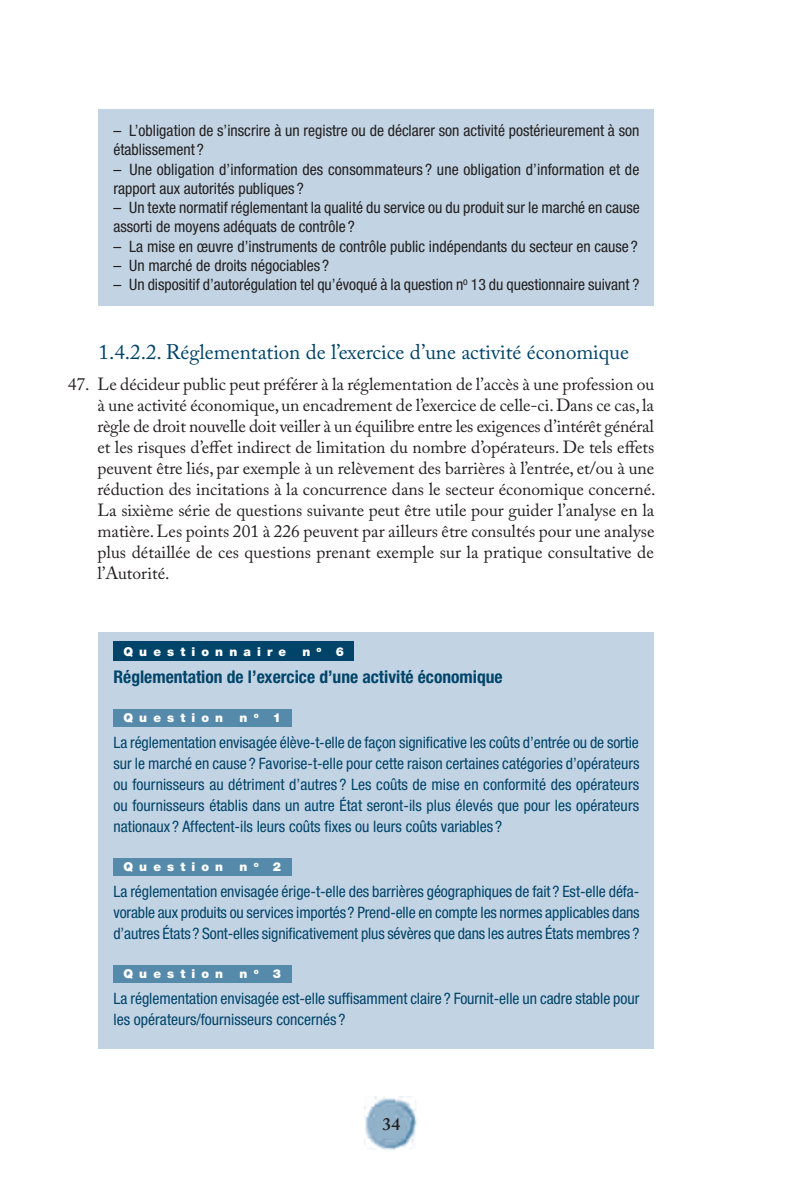
<style>
.page{position:relative;width:796px;height:1194px;background:#fff}
.page>*{position:absolute;margin:0;border:0;box-sizing:border-box;transform-origin:0 0}
.t1{font:21px "Adobe Caslon Pro";color:#00446a}
.t2{font:17.5px/21px "Adobe Caslon Pro";letter-spacing:.005em;color:#231f20;text-align:justify}
.t3{font:700 condensed 17.5px "Helvetica Neue LT Std";color:#00446a}
.t4{font:600 17.5px "Adobe Caslon Pro";color:#231f20}
.t5{font:condensed 15.75px/21px "Helvetica Neue LT Std";color:#00446a;text-align:justify}
.t6{font:condensed 15.75px/19.2px "Helvetica Neue LT Std";color:#231f20}
.t7{font:900 12.25px "Helvetica Neue LT Std";letter-spacing:.5em;color:#fff}
</style>
<div class="page">
<img style="left:365px;top:1096px;width:52px;height:54px">
<div style="left:99px;top:110px;width:555px;height:196px;background:#c2d4e3"></div>
<div style="left:99px;top:631px;width:555px;height:416px;background:#c2d4e3"></div>
<div style="left:113px;top:641px;width:241px;height:19px;background:#00446a"></div>
<div style="left:113px;top:709px;width:179px;height:17px;background:#568aab"></div>
<div style="left:113px;top:858px;width:179px;height:17px;background:#568aab"></div>
<div style="left:113px;top:965px;width:179px;height:17px;background:#568aab"></div>
<p class="t6" style="left:113px;top:121px;width:527px">– L’obligation de s’inscrire à un registre ou de déclarer son activité postérieurement à son établissement ?</p>
<p class="t6" style="left:113px;top:159px;width:527px">– Une obligation d’information des consommateurs ? une obligation d’information et de rapport aux autorités publiques ?</p>
<p class="t6" style="left:113px;top:198px;width:528px">– Un texte normatif réglementant la qualité du service ou du produit sur le marché en cause assorti de moyens adéquats de contrôle ?</p>
<p class="t6" style="left:113px;top:236px;width:526px">– La mise en œuvre d’instruments de contrôle public indépendants du secteur en cause ?</p>
<p class="t6" style="left:113px;top:255px;width:217px">– Un marché de droits négociables ?</p>
<p class="t6" style="left:113px;top:275px;width:527px">– Un dispositif d’autorégulation tel qu’évoqué à la question n<sup>o</sup> 13 du questionnaire suivant ?</p>
<h1 class="t1" style="left:99px;top:339px;width:532px">1.4.2.2. Réglementation de l’exercice d’une activité économique</h1>
<p class="t2" style="left:97px;top:373px;width:559px;text-indent:-30px">47. Le décideur public peut préférer à la réglementation de l’accès à une profession ou à une activité économique, un encadrement de l’exercice de celle-ci. Dans ce cas, la règle de droit nouvelle doit veiller à un équilibre entre les exigences d’intérêt général et les risques d’effet indirect de limitation du nombre d’opérateurs. De tels effets peuvent être liés, par exemple à un relèvement des barrières à l’entrée, et/ou à une réduction des incitations à la concurrence dans le secteur économique concerné.<br>La sixième série de questions suivante peut être utile pour guider l’analyse en la matière. Les points 201 à 226 peuvent par ailleurs être consultés pour une analyse plus détaillée de ces questions prenant exemple sur la pratique consultative de l’Autorité.</p>
<p class="t7" style="left:123px;top:643px;width:164px">Questionnaire</p>
<p class="t7" style="left:302px;top:643px;width:43px">n <sup>o</sup> 6</p>
<p class="t3" style="left:113px;top:665px;width:391px">Réglementation de l’exercice d’une activité économique</p>
<p class="t7" style="left:123px;top:709px;width:101px">Question</p>
<p class="t7" style="left:240px;top:709px;width:43px">n <sup>o</sup> 1</p>
<p class="t5" style="left:113px;top:731px;width:527px">La réglementation envisagée élève-t-elle de façon significative les coûts d’entrée ou de sortie sur le marché en cause ? Favorise-t-elle pour cette raison certaines catégories d’opérateurs ou fournisseurs au détriment d’autres ? Les coûts de mise en conformité des opérateurs ou fournisseurs établis dans un autre État seront-ils plus élevés que pour les opérateurs nationaux ? Affectent-ils leurs coûts fixes ou leurs coûts variables ?</p>
<p class="t7" style="left:123px;top:859px;width:101px">Question</p>
<p class="t7" style="left:240px;top:859px;width:43px">n <sup>o</sup> 2</p>
<p class="t5" style="left:113px;top:880px;width:528px">La réglementation envisagée érige-t-elle des barrières géographiques de fait ? Est-elle défa&shy;vorable aux produits ou services importés? Prend-elle en compte les normes applicables dans d’autres États? Sont-elles significativement plus sévères que dans les autres États membres ?</p>
<p class="t7" style="left:123px;top:966px;width:101px">Question</p>
<p class="t7" style="left:240px;top:966px;width:43px">n <sup>o</sup> 3</p>
<p class="t5" style="left:113px;top:987px;width:527px">La réglementation envisagée est-elle suffisamment claire ? Fournit-elle un cadre stable pour les opérateurs/fournisseurs concernés ?</p>
<p class="t4" style="left:383px;top:1113px;width:19px">34</p>
</div>
